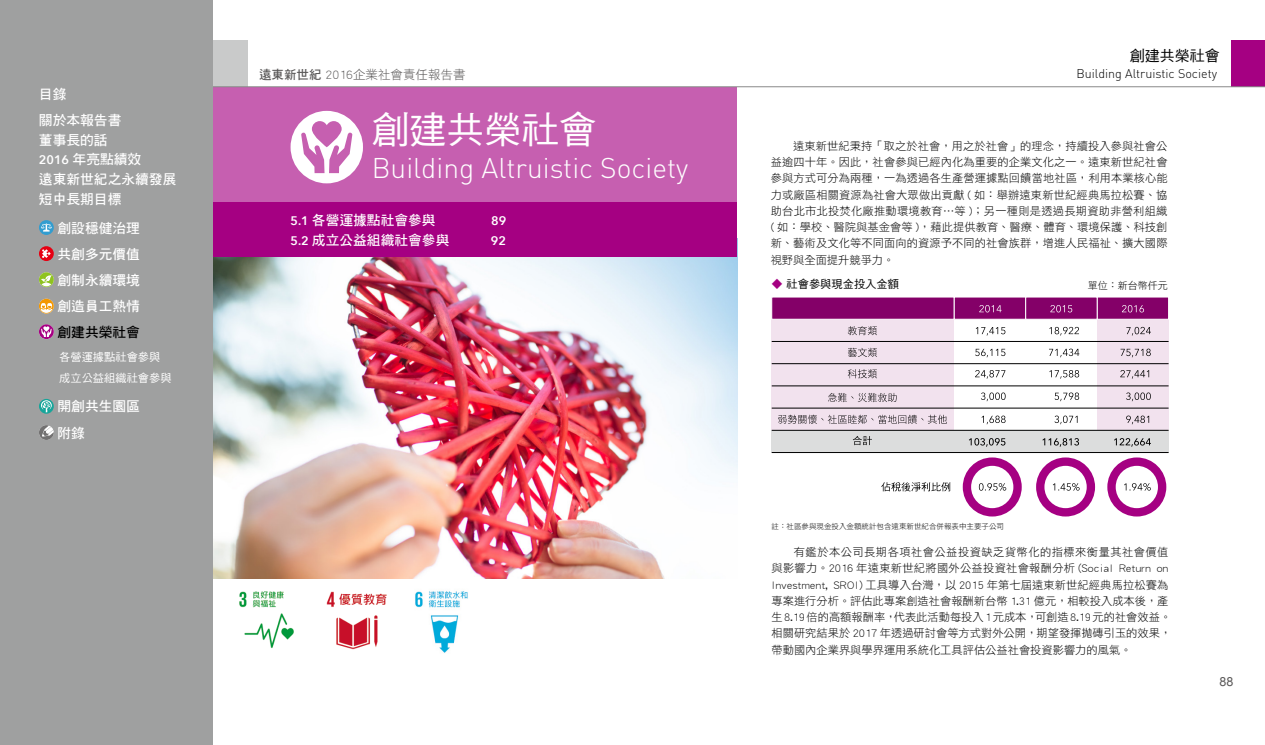
<style>
.page{position:relative;width:1265px;height:745px;background:#fff}
.page>*{position:absolute;margin:0;border:0;box-sizing:border-box;transform-origin:0 0}
.t1{font:37.5px "DF Hei Std W5";color:#fff}
.t2{font:300 28.12px "DIN";color:#fff}
.t3{font:15px "DF Hei Std W5";color:#000}
.t4{font:13.75px/26px "DF Hei Std W7";color:#fff}
.t5{font:13.75px "DF Hei Std W7";color:#000}
.t6{font:300 12.5px "DIN";color:#000}
.t7{font:12.5px "DF Hei Std W3";color:#595757}
.t8{font:12.5px "Arial";color:#595757}
.t9{font:600 12.38px "Avenir Next";color:#fff}
.t10{font:11.25px/16.2px "DF Hei Std W3";letter-spacing:.01em;color:#000;text-align:justify}
.t11{font:11.25px/21px "DF Hei Std W5";color:#fff}
.t12{font:11.25px "DF Hei Std W5";color:#000}
.t13{font:10px "DF Hei Std W3";color:#000}
.t14{font:7.5px "DF Hei Std W3";color:#000}
.s1{font-family:"Avenir Next";font-weight:600;font-size:12.38px}
.s2{font-family:"DF Hei Std W7"}
.s3{font-family:"DF Ming Std W7";color:#a50082}
.s4{font-family:"Microsoft Jheng Hei";font-size:11px}
</style>
<div class="page">
<img style="left:213px;top:256px;width:524px;height:322px">
<div style="left:183px;top:87px;width:554px;height:160px;background:#c65fb0"></div>
<div style="left:183px;top:202px;width:554px;height:54px;background:#a50082"></div>
<svg style="left:291px;top:111px;width:72px;height:72px"></svg>
<img style="left:239px;top:591px;width:55px;height:57px">
<img style="left:326px;top:591px;width:61px;height:59px">
<img style="left:415px;top:591px;width:53px;height:62px">
<div style="left:204px;top:40px;width:44px;height:47px;background:#c9caca"></div>
<div style="left:1231px;top:40px;width:34px;height:47px;background:#a50082"></div>
<hr style="left:204px;top:86px;width:1061px;height:1px;background:#898989">
<div style="left:0;top:0;width:213px;height:744px;background:#9fa0a0"></div>
<svg style="left:39px;top:220px;width:15px;height:15px"></svg>
<svg style="left:41px;top:223px;width:11px;height:8px"></svg>
<svg style="left:39px;top:272px;width:15px;height:15px"></svg>
<svg style="left:39px;top:298px;width:15px;height:15px"></svg>
<div style="left:39px;top:246px;width:15px;height:15px;background:#e60012;border-radius:50%"></div>
<svg style="left:42px;top:249px;width:9px;height:9px"></svg>
<svg style="left:39px;top:324px;width:15px;height:15px"></svg>
<svg style="left:39px;top:398px;width:15px;height:15px"></svg>
<svg style="left:41px;top:400px;width:11px;height:12px"></svg>
<svg style="left:39px;top:425px;width:15px;height:14px"></svg>
<div style="left:1097px;top:408px;width:72px;height:22px;background:#f2e2ee"></div>
<div style="left:772px;top:408px;width:182px;height:22px;background:#f2e2ee"></div>
<div style="left:772px;top:385px;width:182px;height:23px;background:#f2e2ee"></div>
<div style="left:1097px;top:385px;width:72px;height:23px;background:#f2e2ee"></div>
<div style="left:772px;top:430px;width:182px;height:22px;background:#dcdddd"></div>
<div style="left:954px;top:430px;width:72px;height:22px;background:#dcdddd"></div>
<div style="left:1026px;top:430px;width:71px;height:22px;background:#dcdddd"></div>
<div style="left:1097px;top:430px;width:72px;height:22px;background:#dcdddd"></div>
<div style="left:1097px;top:341px;width:72px;height:22px;background:#f2e2ee"></div>
<div style="left:772px;top:341px;width:182px;height:22px;background:#f2e2ee"></div>
<div style="left:1097px;top:319px;width:72px;height:22px;background:#f2e2ee"></div>
<div style="left:772px;top:319px;width:182px;height:22px;background:#f2e2ee"></div>
<div style="left:772px;top:297px;width:182px;height:22px;background:#840068"></div>
<div style="left:1097px;top:297px;width:72px;height:22px;background:#840068"></div>
<div style="left:954px;top:297px;width:72px;height:22px;background:#840068"></div>
<div style="left:1026px;top:297px;width:71px;height:22px;background:#840068"></div>
<div style="left:1097px;top:363px;width:72px;height:22px;background:#f2e2ee"></div>
<div style="left:772px;top:363px;width:182px;height:22px;background:#f2e2ee"></div>
<svg style="left:979px;top:305px;width:23px;height:7px"></svg>
<svg style="left:975px;top:370px;width:30px;height:8px"></svg>
<svg style="left:1050px;top:305px;width:22px;height:7px"></svg>
<svg style="left:1122px;top:305px;width:22px;height:7px"></svg>
<svg style="left:853px;top:436px;width:19px;height:9px"></svg>
<svg style="left:976px;top:327px;width:29px;height:8px"></svg>
<svg style="left:975px;top:348px;width:30px;height:9px"></svg>
<svg style="left:969px;top:438px;width:36px;height:8px"></svg>
<svg style="left:1049px;top:326px;width:30px;height:9px"></svg>
<svg style="left:1049px;top:348px;width:30px;height:9px"></svg>
<svg style="left:1049px;top:370px;width:30px;height:8px"></svg>
<svg style="left:1042px;top:438px;width:37px;height:8px"></svg>
<svg style="left:1126px;top:326px;width:25px;height:9px"></svg>
<svg style="left:1121px;top:348px;width:30px;height:9px"></svg>
<svg style="left:1120px;top:370px;width:29px;height:8px"></svg>
<svg style="left:1114px;top:438px;width:37px;height:8px"></svg>
<svg style="left:1055px;top:392px;width:24px;height:9px"></svg>
<svg style="left:1054px;top:415px;width:24px;height:9px"></svg>
<svg style="left:981px;top:392px;width:25px;height:9px"></svg>
<svg style="left:982px;top:415px;width:24px;height:9px"></svg>
<svg style="left:1126px;top:392px;width:25px;height:9px"></svg>
<svg style="left:1126px;top:415px;width:23px;height:9px"></svg>
<svg style="left:848px;top:326px;width:29px;height:9px"></svg>
<svg style="left:848px;top:347px;width:29px;height:10px"></svg>
<svg style="left:848px;top:369px;width:29px;height:9px"></svg>
<svg style="left:828px;top:393px;width:69px;height:9px"></svg>
<svg style="left:778px;top:414px;width:169px;height:9px"></svg>
<svg style="left:881px;top:482px;width:69px;height:9px"></svg>
<hr style="left:772px;top:341px;width:397px;height:1px;background:#000">
<hr style="left:772px;top:363px;width:397px;height:1px;background:#000">
<hr style="left:772px;top:385px;width:397px;height:1px;background:#000">
<hr style="left:772px;top:407px;width:397px;height:1px;background:#000">
<hr style="left:772px;top:430px;width:397px;height:1px;background:#000">
<hr style="left:772px;top:452px;width:397px;height:1px;background:#000">
<div style="left:963px;top:457px;width:59px;height:59px;background:#a50082;border-radius:50%"></div>
<div style="left:971px;top:465px;width:42px;height:43px;background:#fff;border-radius:50%"></div>
<svg style="left:979px;top:483px;width:27px;height:7px"></svg>
<div style="left:1036px;top:457px;width:59px;height:59px;background:#a50082;border-radius:50%"></div>
<div style="left:1044px;top:465px;width:43px;height:43px;background:#fff;border-radius:50%"></div>
<svg style="left:1053px;top:483px;width:27px;height:7px"></svg>
<div style="left:1107px;top:457px;width:59px;height:59px;background:#a50082;border-radius:50%"></div>
<div style="left:1116px;top:465px;width:42px;height:43px;background:#fff;border-radius:50%"></div>
<svg style="left:1124px;top:483px;width:27px;height:7px"></svg>
<p class="t4" style="left:39px;top:81px;width:84px;line-height:25.4px">目錄<br>關於本報告書</p>
<p class="t4" style="left:39px;top:129px;width:139px;line-height:19.8px">董事長的話<br><span class="s1">2016</span> 年亮點績效<br>遠東新世紀之永續發展短中長期目標</p>
<p class="t4" style="left:58px;top:214px;width:84px;text-align:justify">創設穩健治理共創多元價值創制永續環境創造員工熱情</p>
<p class="t5" style="left:58px;top:324px;width:84px">創建共榮社會</p>
<p class="t11" style="left:59px;top:346px;width:114px">各營運據點社會參與成立公益組織社會參與</p>
<p class="t4" style="left:58px;top:393px;width:84px">開創共生園區附錄</p>
<p class="t7" style="left:259px;top:68px;width:208px"><span class="s2">遠東新世紀</span> 2016企業社會責任報告書</p>
<h1 class="t1" style="left:372px;top:109px;width:226px">創建共榮社會</h1>
<h2 class="t2" style="left:372px;top:151px;width:318px">Building Altruistic Society</h2>
<p class="t4" style="left:291px;top:206px;width:147px"><span class="s1">5.1</span> 各營運據點社會參與</p>
<p class="t9" style="left:491px;top:210px;width:17px">89</p>
<p class="t4" style="left:291px;top:226px;width:160px"><span class="s1">5.2</span> 成立公益組織社會參與</p>
<p class="t9" style="left:491px;top:230px;width:17px">92</p>
<h3 class="t3" style="left:1130px;top:47px;width:91px">創建共榮社會</h3>
<p class="t6" style="left:1076px;top:65px;width:142px">Building Altruistic Society</p>
<p class="t10" style="left:771px;top:137px;width:398px;text-indent:22px">遠東新世紀秉持「取之於社會，用之於社會」的理念，持續投入參與社會公益逾四十年。因此，社會參與已經內化為重要的企業文化之一。遠東新世紀社會參與方式可分為兩種，一為透過各生產營運據點回饋當地社區，利用本業核心能力或廠區相關資源為社會大眾做出貢獻 ( 如：舉辦遠東新世紀經典馬拉松賽、協助台北市北投焚化廠推動環境教育…等 )；另一種則是透過長期資助非營利組織( 如：學校、醫院與基金會等 )，藉此提供教育、醫療、體育、環境保護、科技創新、藝術及文化等不同面向的資源予不同的社會族群，增進人民福祉、擴大國際視野與全面提升競爭力。</p>
<p class="t12" style="left:772px;top:277px;width:129px"><span class="s3">◆</span> 社會參與現金投入金額</p>
<p class="t13" style="left:1088px;top:280px;width:81px">單位：新台幣仟元</p>
<p class="t14" style="left:772px;top:522px;width:234px">註：社區參與現金投入金額統計包含遠東新世紀合併報表中主要子公司</p>
<p class="t10" style="left:772px;top:543px;width:401px;text-align:left;text-indent:22px">有鑑於本公司長期各項社會公益投資缺乏貨幣化的指標來衡量其社會價值與影響力。2016 年遠東新世紀將國外公益投資社會報酬分析 (Social Return on Investment, SROI) 工具導入台灣，以 2015 年第七屆遠東新世紀經典馬拉松賽為專案進行分析。評估此專案創造社會報酬新台幣 1.31 億元，相較投入成本後，產生8.19倍的高額報酬率，代表此活動每投入1元成本，可創造8.19元的社會效益。相關研究結果於 2017 年透過研討會等方式對外公開，期望發揮<span class="s4">抛</span>磚引玉的效果，帶動國內企業界與學界運用系統化工具評估公益社會投資影響力的風氣。</p>
<p class="t8" style="left:1220px;top:673px;width:15px">88</p>
</div>
